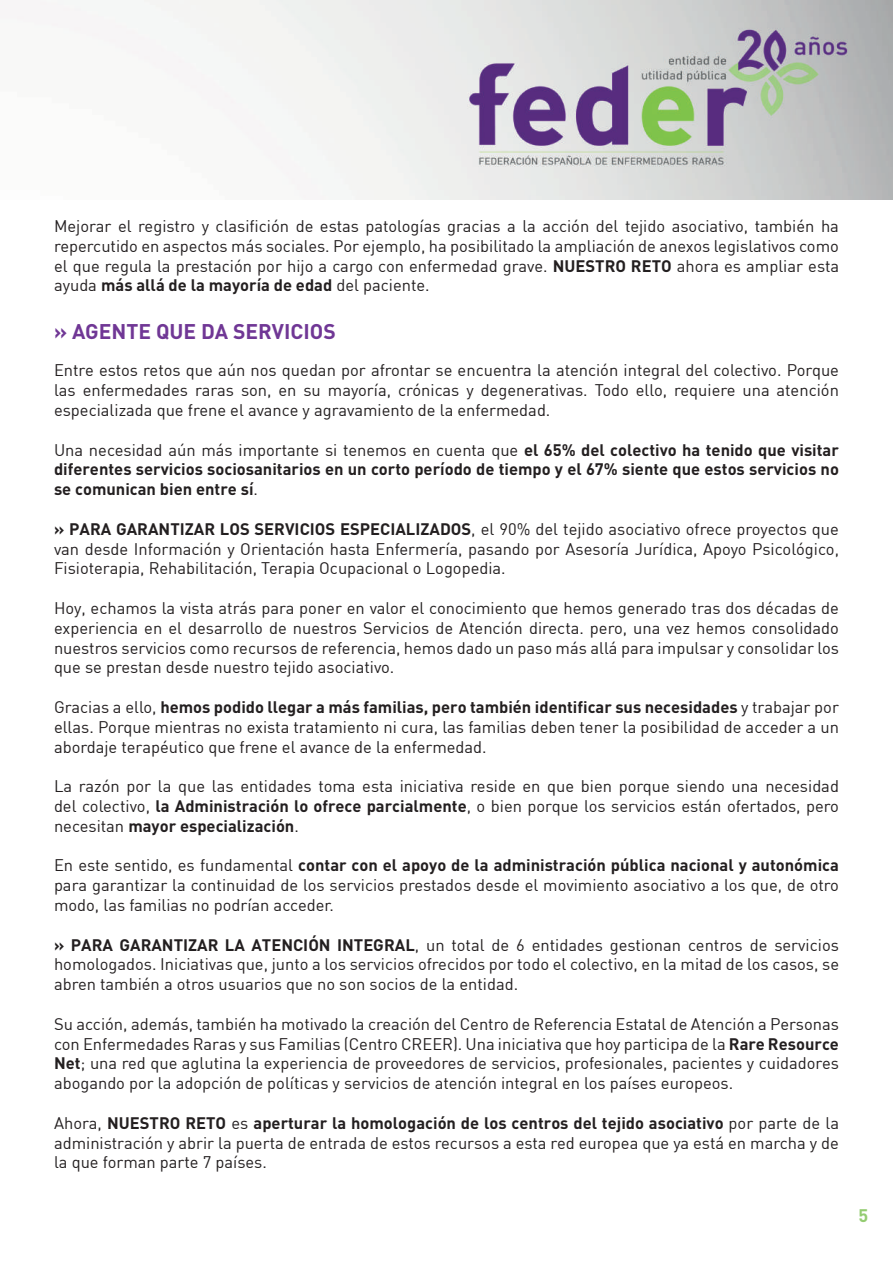
<style>
.page{position:relative;width:893px;height:1263px;background:#fff}
.page>*{position:absolute;margin:0;border:0;box-sizing:border-box;transform-origin:0 0}
.t1{font:700 21px "DIN";color:#703795}
.t2{font:700 18px "DIN";color:#94cc72}
.t3{font:16.5px/19.8px "DIN";color:#231f20;text-align:justify}
.t4{font:700 16.5px/19.8px "DIN";color:#231f20;text-align:justify}
.s1{font-weight:700}
.s2{font-weight:400}
</style>
<div class="page">
<img style="left:17px;top:0;width:876px;height:200px">
<p class="t3" style="left:54px;top:216px;width:786px">Mejorar el registro y clasifición de estas patologías gracias a la acción del tejido asociativo, también ha repercutido en aspectos más sociales. Por ejemplo, ha posibilitado la ampliación de anexos legislativos como el que regula la prestación por hijo a cargo con enfermedad grave. <span class="s1">NUESTRO RETO</span> ahora es ampliar esta ayuda <span class="s1">más allá de la mayoría de edad</span> del paciente.</p>
<p class="t1" style="left:54px;top:318px;width:283px">» AGENTE QUE DA SERVICIOS</p>
<p class="t3" style="left:54px;top:360px;width:786px">Entre estos retos que aún nos quedan por afrontar se encuentra la atención integral del colectivo. Porque las enfermedades raras son, en su mayoría, crónicas y degenerativas. Todo ello, requiere una atención especializada que frene el avance y agravamiento de la enfermedad.</p>
<p class="t4" style="left:54px;top:439px;width:786px"><span class="s2">Una necesidad aún más importante si tenemos en cuenta que</span> el 65% del colectivo ha tenido que visitar diferentes servicios sociosanitarios en un corto período de tiempo y el 67% siente que estos servicios no se comunican bien entre sí<span class="s2">.</span></p>
<p class="t3" style="left:54px;top:519px;width:786px"><span class="s1">» PARA GARANTIZAR LOS SERVICIOS ESPECIALIZADOS</span>, el 90% del tejido asociativo ofrece proyectos que van desde Información y Orientación hasta Enfermería, pasando por Asesoría Jurídica, Apoyo Psicológico, Fisioterapia, Rehabilitación, Terapia Ocupacional o Logopedia.</p>
<p class="t3" style="left:54px;top:598px;width:786px">Hoy, echamos la vista atrás para poner en valor el conocimiento que hemos generado tras dos décadas de experiencia en el desarrollo de nuestros Servicios de Atención directa. pero, una vez hemos consolidado nuestros servicios como recursos de referencia, hemos dado un paso más allá para impulsar y consolidar los que se prestan desde nuestro tejido asociativo.</p>
<p class="t3" style="left:54px;top:697px;width:786px">Gracias a ello, <span class="s1">hemos podido llegar a más familias, pero también identificar sus necesidades</span> y trabajar por ellas. Porque mientras no exista tratamiento ni cura, las familias deben tener la posibilidad de acceder a un abordaje terapéutico que frene el avance de la enfermedad.</p>
<p class="t3" style="left:54px;top:776px;width:786px">La razón por la que las entidades toma esta iniciativa reside en que bien porque siendo una necesidad del colectivo, <span class="s1">la Administración lo ofrece parcialmente</span>, o bien porque los servicios están ofertados, pero necesitan <span class="s1">mayor especialización</span>.</p>
<p class="t3" style="left:54px;top:855px;width:786px">En este sentido, es fundamental <span class="s1">contar con el apoyo de la administración pública nacional y autonómica </span>para garantizar la continuidad de los servicios prestados desde el movimiento asociativo a los que, de otro modo, las familias no podrían acceder.</p>
<p class="t3" style="left:54px;top:934px;width:787px"><span class="s1">» PARA GARANTIZAR LA ATENCIÓN INTEGRAL</span>, un total de 6 entidades gestionan centros de servicios homologados. Iniciativas que, junto a los servicios ofrecidos por todo el colectivo, en la mitad de los casos, se abren también a otros usuarios que no son socios de la entidad.</p>
<p class="t3" style="left:54px;top:1014px;width:786px">Su acción, además, también ha motivado la creación del Centro de Referencia Estatal de Atención a Personas con Enfermedades Raras y sus Familias (Centro CREER). Una iniciativa que hoy participa de la <span class="s1">Rare Resource Net</span>; una red que aglutina la experiencia de proveedores de servicios, profesionales, pacientes y cuidadores abogando por la adopción de políticas y servicios de atención integral en los países europeos.</p>
<p class="t3" style="left:54px;top:1113px;width:786px">Ahora, <span class="s1">NUESTRO RETO</span> es <span class="s1">aperturar la homologación de los centros del tejido asociativo</span> por parte de la administración y abrir la puerta de entrada de estos recursos a esta red europea que ya está en marcha y de la que forman parte 7 países.</p>
<p class="t2" style="left:858px;top:1203px;width:11px">5</p>
</div>
